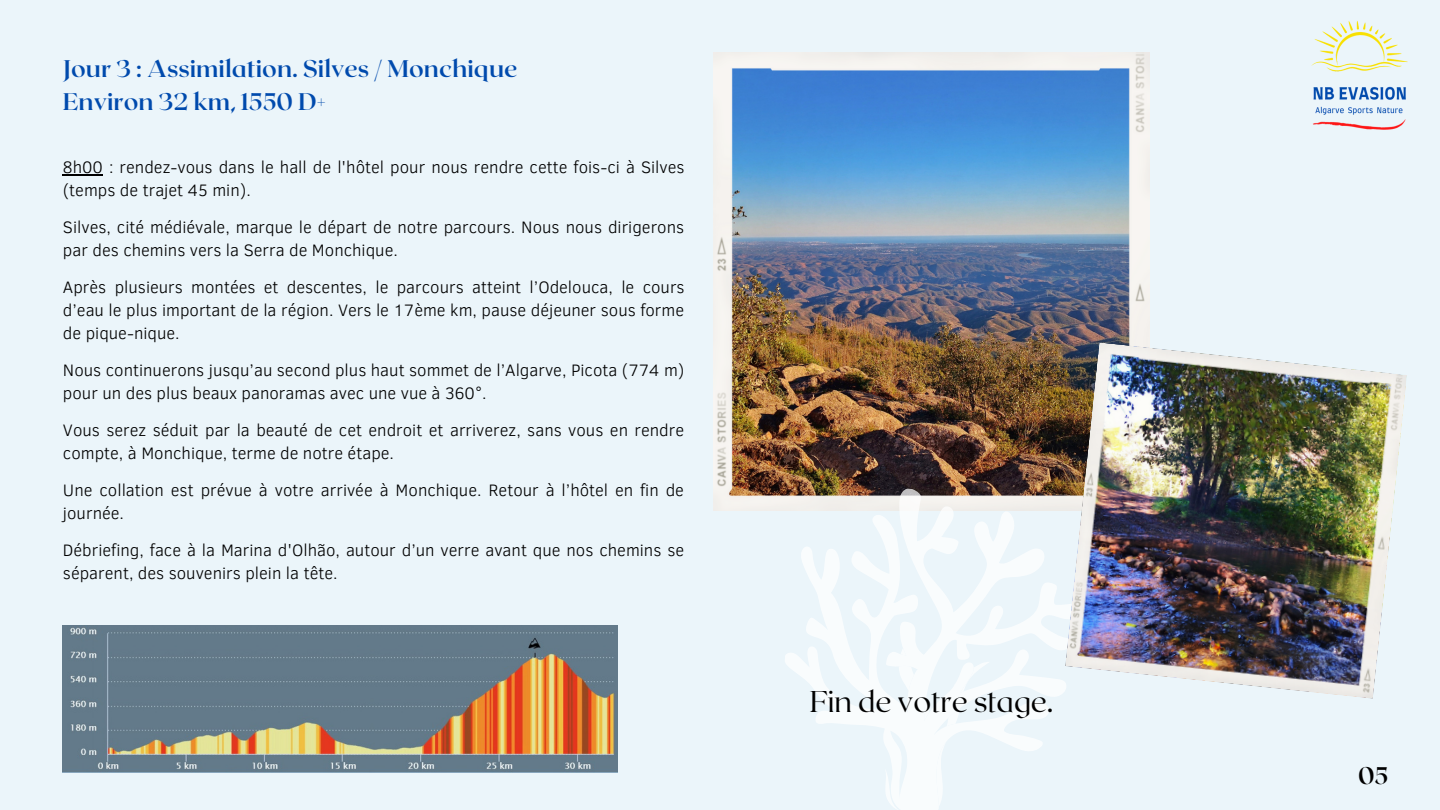
<style>
.page{position:relative;width:1440px;height:810px;background:#ebf5fa}
.page>*{position:absolute;margin:0;border:0;box-sizing:border-box;transform-origin:0 0}
.t1{font:300 30px "Roxborough CF";color:#000}
.t2{font:700 24px "Roxborough CF";color:#004aad}
.t3{font:700 24px "Roxborough CF";color:#000}
.t4{font:300 17px/23.2px "Clear Sans";color:#000}
</style>
<div class="page">
<img style="left:714px;top:53px;width:435px;height:458px">
<svg style="left:768px;top:476px;width:297px;height:275px"></svg>
<svg style="left:873px;top:626px;width:120px;height:184px"></svg>
<img style="left:1065px;top:342px;width:342px;height:357px">
<img style="left:1311px;top:20px;width:97px;height:110px">
<hr style="left:63px;top:174px;width:40px;height:2px;background:#000">
<img style="left:63px;top:625px;width:554px;height:147px">
<p class="t2" style="left:63px;top:53px;width:456px">Jour 3 : Assimilation. Silves / Monchique</p>
<p class="t2" style="left:63px;top:86px;width:265px">Environ 32 km, 1550 D+</p>
<p class="t4" style="left:63px;top:154px;width:623px">8h00 : rendez-vous dans le hall de l'hôtel pour nous rendre cette fois-ci à Silves (temps de trajet 45 min).</p>
<p class="t4" style="left:63px;top:214px;width:623px">Silves, cité médiévale, marque le départ de notre parcours. Nous nous dirigerons par des chemins vers la Serra de Monchique.</p>
<p class="t4" style="left:63px;top:274px;width:623px;text-align:justify">Après plusieurs montées et descentes, le parcours atteint l’Odelouca, le cours d’eau le plus important de la région. Vers le 17ème km, pause déjeuner sous forme de pique-nique.</p>
<p class="t4" style="left:63px;top:358px;width:623px">Nous continuerons jusqu’au second plus haut sommet de l’Algarve, Picota (774 m) pour un des plus beaux panoramas avec une vue à 360°.</p>
<p class="t4" style="left:63px;top:418px;width:623px">Vous serez séduit par la beauté de cet endroit et arriverez, sans vous en rendre compte, à Monchique, terme de notre étape.</p>
<p class="t4" style="left:63px;top:478px;width:623px">Une collation est prévue à votre arrivée à Monchique. Retour à l’hôtel en fin de journée.</p>
<p class="t4" style="left:63px;top:538px;width:623px">Débriefing, face à la Marina d'Olhão, autour d’un verre avant que nos chemins se séparent, des souvenirs plein la tête.</p>
<p class="t1" style="left:810px;top:682px;width:245px">Fin de votre stage.</p>
<p class="t3" style="left:1358px;top:760px;width:32px">05</p>
</div>
